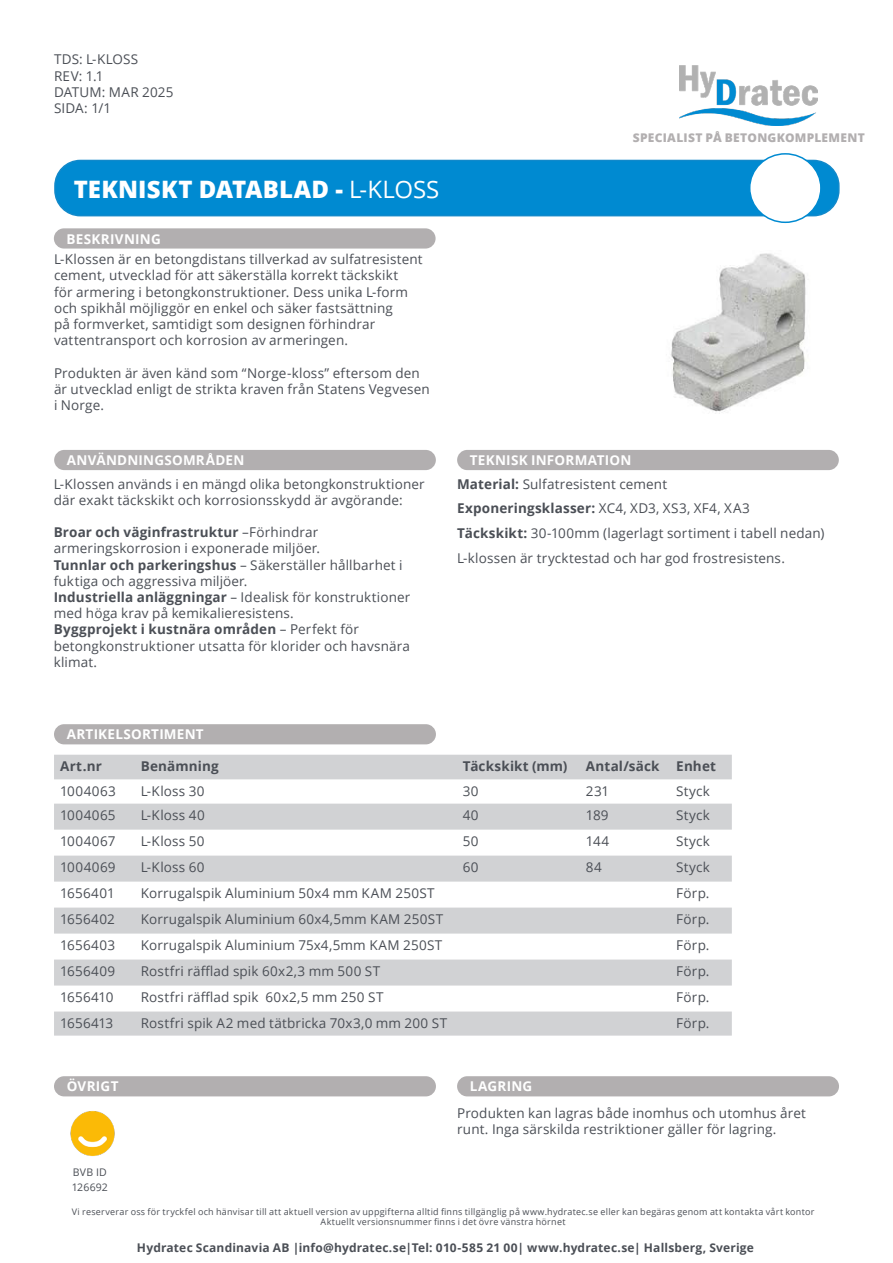
<style>
.page{position:relative;width:893px;height:1263px;background:#fff}
.page>*{position:absolute;margin:0;border:0;box-sizing:border-box;transform-origin:0 0}
.TDS_bold{font:800 24px "Open Sans";letter-spacing:.01em;color:#fff}
.Text{font:13.5px/16.2px "Open Sans";letter-spacing:.01em;color:#4b4f56}
.Text-2{font:700 13.5px "Open Sans";letter-spacing:.01em;color:#4b4f56}
.Under_rubrik{font:700 13.5px "Open Sans";letter-spacing:.02em;color:#fff}
.Text-3{font:13.5px "Open Sans";letter-spacing:.035em;color:#4b4f56}
.Text-4{font:13.5px "Open Sans";letter-spacing:-.01em;color:#4b4f56}
.Text-5{font:700 12px "Open Sans";letter-spacing:.015em;color:#4b4f56}
.Text-6{font:800 12px "Open Sans";letter-spacing:.02em;color:#b2afb0}
.Text-7{font:10.5px "Open Sans";letter-spacing:.015em;color:#4b4f56}
.Text-8{font:9px "Open Sans";letter-spacing:.025em;color:#4b4f56}
.s1{font-weight:400}
.s2{font-weight:700}
</style>
<div class="page">
<div style="left:55px;top:160px;width:784px;height:56px;background:#008ad1;border-radius:25px"></div>
<div style="left:54px;top:160px;width:786px;height:56px;border:2px solid #1289ca;border-radius:25px"></div>
<div style="left:750px;top:154px;width:71px;height:68px;background:#fff;border-radius:50%"></div>
<div style="left:749px;top:153px;width:73px;height:70px;border:2px solid #008ad1;border-radius:50%"></div>
<div style="left:54px;top:228px;width:382px;height:21px;background:#b2afb0;border-radius:10px"></div>
<div style="left:54px;top:1076px;width:382px;height:20px;background:#b2afb0;border-radius:10px"></div>
<div style="left:54px;top:724px;width:382px;height:20px;background:#b2afb0;border-radius:10px"></div>
<img style="left:62px;top:1096px;width:66px;height:60px">
<div style="left:54px;top:450px;width:382px;height:20px;background:#b2afb0;border-radius:10px"></div>
<img style="left:680px;top:65px;width:138px;height:61px">
<div style="left:457px;top:1076px;width:382px;height:20px;background:#b2afb0;border-radius:10px"></div>
<div style="left:457px;top:450px;width:382px;height:20px;background:#b2afb0;border-radius:10px"></div>
<svg style="left:54px;top:755px;width:678px;height:280px;fill:#d1d2d4"></svg>
<img style="left:670px;top:253px;width:136px;height:161px">
<p class="Text" style="left:54px;top:51px;width:86px">TDS: L-KLOSS</p>
<p class="Text" style="left:54px;top:67px;width:51px">REV: 1.1</p>
<p class="Text" style="left:54px;top:83px;width:121px">DATUM: MAR 2025</p>
<p class="Text" style="left:54px;top:100px;width:59px">SIDA: 1/1</p>
<p class="TDS_bold" style="left:74px;top:171px;width:367px">TEKNISKT DATABLAD - <span class="s1">L-KLOSS</span></p>
<p class="Under_rubrik" style="left:67px;top:229px;width:96px">BESKRIVNING</p>
<p class="Text" style="left:54px;top:251px;width:370px">L-Klossen är en betongdistans tillverkad av sulfatresistent cement, utvecklad för att säkerställa korrekt täckskikt<br>för armering i betongkonstruktioner. Dess unika L-form och spikhål möjliggör en enkel och säker fastsättning<br>på formverket, samtidigt som designen förhindrar vattentransport och korrosion av armeringen.</p>
<p class="Text" style="left:54px;top:364px;width:377px">Produkten är även känd som “Norge-kloss” eftersom den är utvecklad enligt de strikta kraven från Statens Vegvesen i Norge.</p>
<p class="Under_rubrik" style="left:67px;top:451px;width:179px">ANVÄNDNINGSOMRÅDEN</p>
<p class="Text" style="left:54px;top:475px;width:373px">L-Klossen används i en mängd olika betongkonstruktioner där exakt täckskikt och korrosionsskydd är avgörande:</p>
<p class="Text" style="left:54px;top:524px;width:358px"><span class="s2">Broar och väginfrastruktur</span> –Förhindrar armeringskorrosion i exponerade miljöer.<br><span class="s2">Tunnlar och parkeringshus</span> – Säkerställer hållbarhet i fuktiga och aggressiva miljöer.<br><span class="s2">Industriella anläggningar</span> – Idealisk för konstruktioner med höga krav på kemikalieresistens.<br><span class="s2">Byggprojekt i kustnära områden</span> – Perfekt för betongkonstruktioner utsatta för klorider och havsnära klimat.</p>
<p class="Text-6" style="left:633px;top:128px;width:233px">SPECIALIST PÅ BETONGKOMPLEMENT</p>
<p class="Under_rubrik" style="left:470px;top:451px;width:163px">TEKNISK INFORMATION</p>
<p class="Text" style="left:457px;top:475px;width:212px"><span class="s2">Material:</span> Sulfatresistent cement</p>
<p class="Text-2" style="left:457px;top:499px;width:294px">Exponeringsklasser: <span class="s1">XC4, XD3, XS3, XF4, XA3</span></p>
<p class="Text" style="left:457px;top:525px;width:369px"><span class="s2">Täckskikt:</span> 30-100mm (lagerlagt sortiment i tabell nedan)</p>
<p class="Text" style="left:457px;top:549px;width:329px">L-klossen är trycktestad och har god frostresistens.</p>
<p class="Under_rubrik" style="left:67px;top:725px;width:138px">ARTIKELSORTIMENT</p>
<p class="Text-2" style="left:60px;top:757px;width:43px">Art.nr</p>
<p class="Text-2" style="left:141px;top:757px;width:79px">Benämning</p>
<p class="Text-2" style="left:463px;top:757px;width:106px">Täckskikt (mm)</p>
<p class="Text-2" style="left:586px;top:757px;width:75px">Antal/säck</p>
<p class="Text-2" style="left:676px;top:757px;width:41px">Enhet</p>
<p class="Text-3" style="left:60px;top:781px;width:57px">1004063</p>
<p class="Text" style="left:141px;top:782px;width:65px">L-Kloss 30</p>
<p class="Text" style="left:463px;top:782px;width:17px">30</p>
<p class="Text" style="left:586px;top:782px;width:25px">231</p>
<p class="Text" style="left:676px;top:782px;width:35px">Styck</p>
<p class="Text-3" style="left:60px;top:806px;width:57px">1004065</p>
<p class="Text" style="left:141px;top:807px;width:65px">L-Kloss 40</p>
<p class="Text" style="left:463px;top:807px;width:17px">40</p>
<p class="Text" style="left:586px;top:807px;width:24px">189</p>
<p class="Text" style="left:676px;top:807px;width:35px">Styck</p>
<p class="Text-3" style="left:60px;top:832px;width:57px">1004067</p>
<p class="Text" style="left:141px;top:833px;width:65px">L-Kloss 50</p>
<p class="Text" style="left:463px;top:833px;width:17px">50</p>
<p class="Text" style="left:586px;top:833px;width:25px">144</p>
<p class="Text" style="left:676px;top:833px;width:35px">Styck</p>
<p class="Text-3" style="left:60px;top:858px;width:57px">1004069</p>
<p class="Text" style="left:141px;top:858px;width:65px">L-Kloss 60</p>
<p class="Text" style="left:463px;top:858px;width:17px">60</p>
<p class="Text" style="left:586px;top:858px;width:17px">84</p>
<p class="Text" style="left:676px;top:858px;width:35px">Styck</p>
<p class="Text" style="left:60px;top:884px;width:56px">1656401</p>
<p class="Text" style="left:141px;top:884px;width:295px">Korrugalspik Aluminium 50x4 mm KAM 250ST</p>
<p class="Text" style="left:676px;top:884px;width:35px">Förp.</p>
<p class="Text" style="left:60px;top:910px;width:56px">1656402</p>
<p class="Text" style="left:141px;top:910px;width:304px">Korrugalspik Aluminium 60x4,5mm KAM 250ST</p>
<p class="Text" style="left:676px;top:910px;width:35px">Förp.</p>
<p class="Text" style="left:60px;top:936px;width:57px">1656403</p>
<p class="Text" style="left:141px;top:936px;width:303px">Korrugalspik Aluminium 75x4,5mm KAM 250ST</p>
<p class="Text" style="left:676px;top:936px;width:35px">Förp.</p>
<p class="Text" style="left:60px;top:962px;width:57px">1656409</p>
<p class="Text" style="left:141px;top:962px;width:241px">Rostfri räfflad spik 60x2,3 mm 500 ST</p>
<p class="Text" style="left:676px;top:962px;width:35px">Förp.</p>
<p class="Text-4" style="left:60px;top:988px;width:55px">1656410</p>
<p class="Text" style="left:141px;top:988px;width:244px">Rostfri räfflad spik 60x2,5 mm 250 ST</p>
<p class="Text" style="left:676px;top:988px;width:35px">Förp.</p>
<p class="Text-4" style="left:60px;top:1014px;width:55px">1656413</p>
<p class="Text" style="left:141px;top:1014px;width:308px">Rostfri spik A2 med tätbricka 70x3,0 mm 200 ST</p>
<p class="Text" style="left:676px;top:1014px;width:35px">Förp.</p>
<p class="Under_rubrik" style="left:67px;top:1077px;width:53px">ÖVRIGT</p>
<p class="Text-7" style="left:73px;top:1165px;width:36px">BVB ID</p>
<p class="Text-7" style="left:72px;top:1180px;width:38px">126692</p>
<p class="Under_rubrik" style="left:470px;top:1077px;width:64px">LAGRING</p>
<p class="Text" style="left:457px;top:1105px;width:350px">Produkten kan lagras både inomhus och utomhus året runt. Inga särskilda restriktioner gäller för lagring.</p>
<p class="Text-8" style="left:72px;top:1205px;width:744px">Vi reserverar oss för tryckfel och hänvisar till att aktuell version av uppgifterna alltid finns tillgänglig på www.hydratec.se eller kan begäras genom att kontakta vårt kontor</p>
<p class="Text-8" style="left:321px;top:1216px;width:246px">Aktuellt versionsnummer finns i det övre vänstra hörnet</p>
<p class="Text-5" style="left:137px;top:1239px;width:618px">Hydratec Scandinavia AB |info@hydratec.se|Tel: 010-585 21 00| www.hydratec.se| Hallsberg, Sverige</p>
</div>
